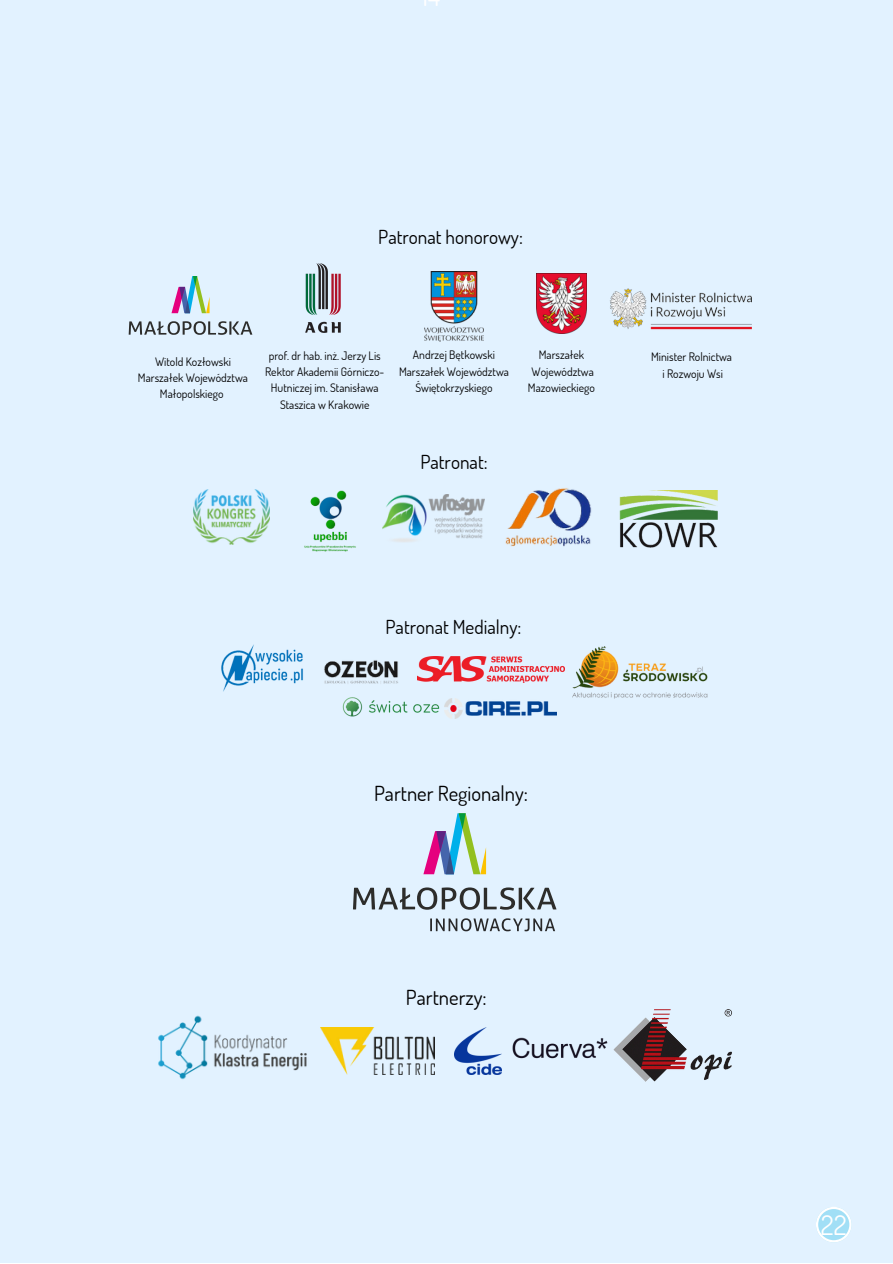
<style>
.page{position:relative;width:893px;height:1264px;background:#fff}
.page>*{position:absolute;margin:0;border:0;box-sizing:border-box;transform-origin:0 0}
.t1{font:27px "Dosis";color:#fff}
.t2{font:20.7px "Dosis";color:#000}
.t3{font:19.2px "Dosis";color:#000}
.t4{font:11.7px/16px "Dosis";color:#000;text-align:center}
</style>
<div class="page">
<div style="left:0;top:0;width:892px;height:1262px;background:#e2f2ff"></div>
<img style="left:512px;top:1037px;width:96px;height:22px">
<img style="left:454px;top:1027px;width:48px;height:47px">
<img style="left:305px;top:264px;width:35px;height:68px">
<img style="left:193px;top:489px;width:76px;height:55px">
<img style="left:304px;top:490px;width:52px;height:62px">
<img style="left:382px;top:494px;width:102px;height:48px">
<img style="left:536px;top:273px;width:50px;height:60px">
<img style="left:425px;top:271px;width:58px;height:71px">
<img style="left:221px;top:644px;width:82px;height:48px">
<img style="left:324px;top:660px;width:74px;height:24px">
<img style="left:444px;top:699px;width:112px;height:19px">
<img style="left:417px;top:656px;width:147px;height:26px">
<img style="left:342px;top:697px;width:98px;height:20px">
<img style="left:572px;top:646px;width:135px;height:53px">
<img style="left:610px;top:288px;width:142px;height:42px">
<img style="left:505px;top:488px;width:87px;height:58px">
<img style="left:320px;top:1027px;width:115px;height:47px">
<img style="left:158px;top:1015px;width:149px;height:65px">
<img style="left:613px;top:1009px;width:119px;height:73px">
<img style="left:619px;top:490px;width:98px;height:57px">
<svg style="left:816px;top:1207px;width:35px;height:35px"></svg>
<svg style="left:423px;top:813px;width:63px;height:61px"></svg>
<svg style="left:353px;top:887px;width:203px;height:22px"></svg>
<svg style="left:430px;top:918px;width:125px;height:13px"></svg>
<svg style="left:171px;top:276px;width:38px;height:37px"></svg>
<svg style="left:129px;top:321px;width:123px;height:14px"></svg>
<p class="t3" style="left:378px;top:224px;width:146px">Patronat honorowy:</p>
<p class="t4" style="left:138px;top:353px;width:111px">Witold Kozłowski<br>Marszałek Województwa<br>Małopolskiego</p>
<p class="t4" style="left:265px;top:347px;width:121px">prof. dr hab. inż. Jerzy Lis<br>Rektor Akademii Górniczo-<br>Hutniczej im. Stanisława<br>Staszica w Krakowie</p>
<p class="t4" style="left:399px;top:347px;width:111px">Andrzej Bętkowski<br>Marszałek Województwa<br>Świętokrzyskiego</p>
<p class="t4" style="left:538px;top:347px;width:47px">Marszałek</p>
<p class="t4" style="left:528px;top:363px;width:68px">Województwa<br>Mazowieckiego</p>
<p class="t3" style="left:420px;top:449px;width:69px">Patronat:</p>
<p class="t4" style="left:651px;top:349px;width:82px">Minister Rolnictwa</p>
<p class="t4" style="left:662px;top:365px;width:62px">i Rozwoju Wsi</p>
<p class="t3" style="left:385px;top:614px;width:137px">Patronat Medialny:</p>
<p class="t2" style="left:374px;top:779px;width:155px">Partner Regionalny:</p>
<p class="t2" style="left:406px;top:983px;width:82px">Partnerzy:</p>
<p class="t1" style="left:820px;top:1207px;width:27px">22</p>
</div>
